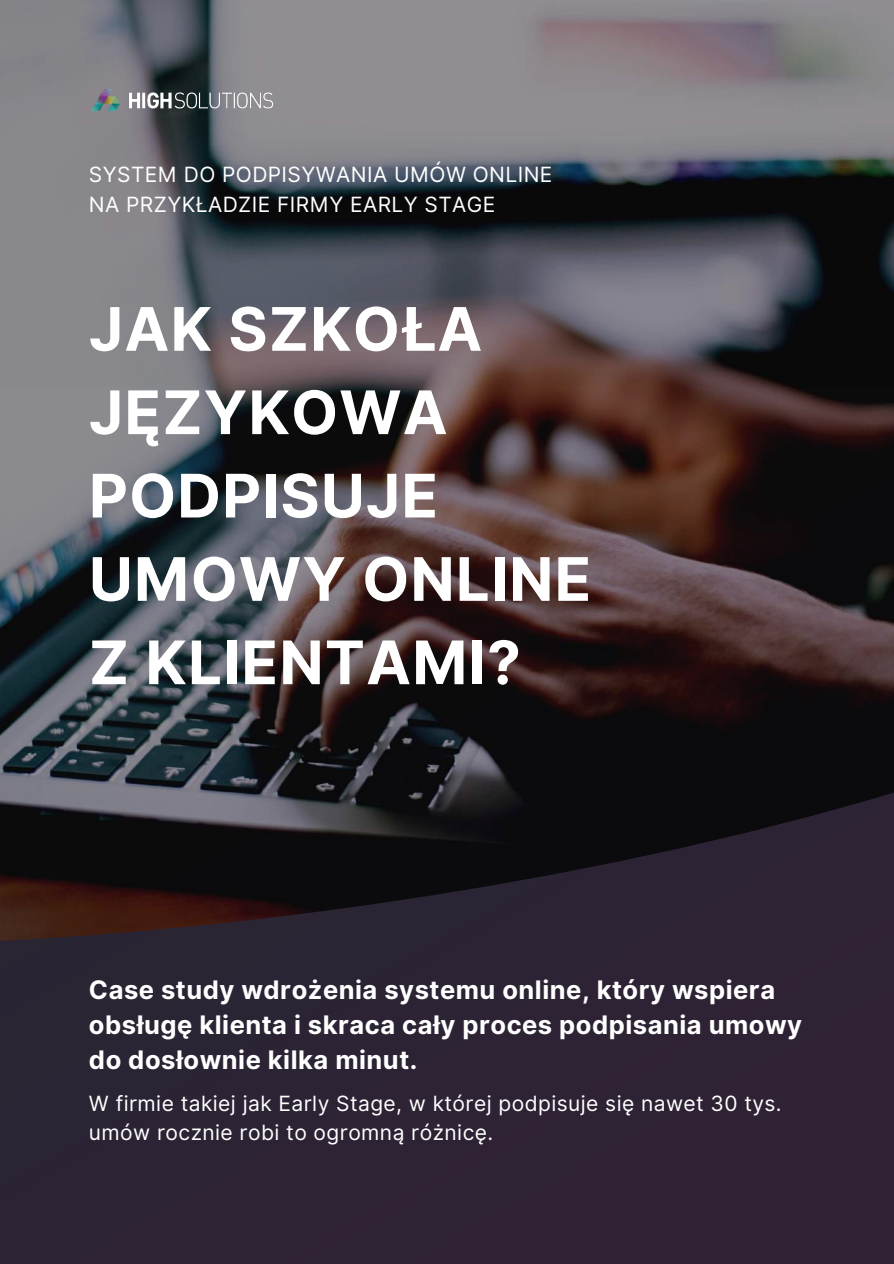
<style>
.page{position:relative;width:894px;height:1264px;background:#fff}
.page>*{position:absolute;margin:0;border:0;box-sizing:border-box;transform-origin:0 0}
.t1{font:700 60px/83.2px "Inter";letter-spacing:.02em;color:#fff}
.t2{font:700 25.5px/35px "Inter";letter-spacing:.02em;color:#fff}
.t3{font:21px/29.2px "Inter";letter-spacing:.02em;color:#fff}
</style>
<div class="page">
<div style="left:0;top:387px;width:893px;height:876px;background:#2d2334"></div>
<img style="left:0;top:0;width:893px;height:941px">
<img style="left:89px;top:89px;width:193px;height:22px">
<p class="t3" style="left:89px;top:160px;width:465px">SYSTEM DO PODPISYWANIA UMÓW ONLINE<br>NA PRZYKŁADZIE FIRMY EARLY STAGE</p>
<h1 class="t1" style="left:89px;top:287px;width:503px">JAK SZKOŁA<br>JĘZYKOWA<br>PODPISUJE<br>UMOWY ONLINE<br>Z KLIENTAMI?</h1>
<p class="t2" style="left:89px;top:972px;width:714px">Case study wdrożenia systemu online, który wspiera obsługę klienta i skraca cały proces podpisania umowy do dosłownie kilka minut.</p>
<p class="t3" style="left:89px;top:1088px;width:694px">W firmie takiej jak Early Stage, w której podpisuje się nawet 30 tys. umów rocznie robi to ogromną różnicę.</p>
</div>
